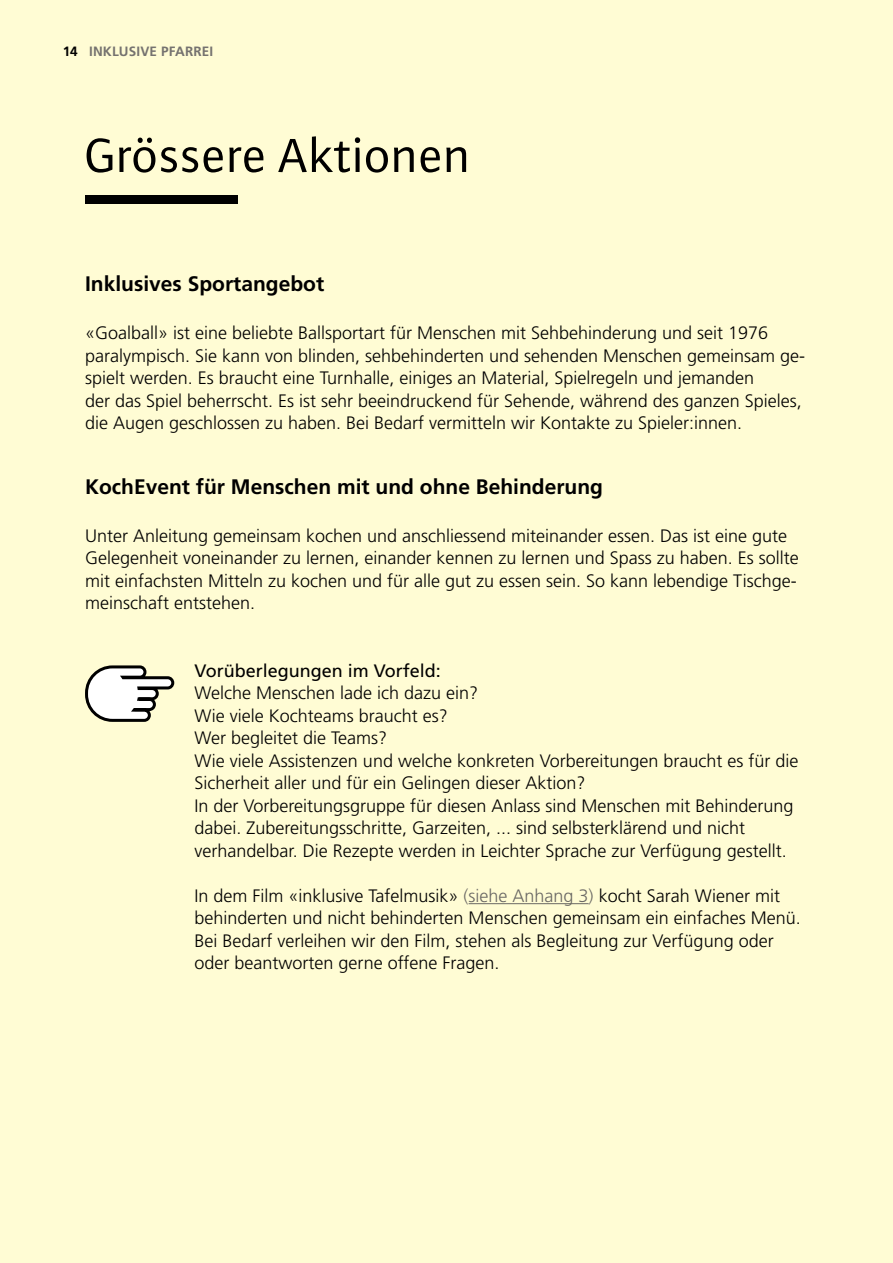
<style>
.page{position:relative;width:893px;height:1263px;background:#fffcd4}
.page>*{position:absolute;margin:0;border:0;box-sizing:border-box;transform-origin:0 0}
.t1{font:51px "Plus Sans Normal";color:#000}
.t2{font:700 21px "Frutiger CE";color:#000}
.t3{font:300 18px/22.5px "Frutiger";color:#000}
.t4{font:18px "Frutiger";color:#000}
.t5{font:700 13.5px "Frutiger";letter-spacing:.01em;color:#75726f}
.s1{color:#000}
.s2{color:#6a6864}
</style>
<div class="page">
<hr style="left:469px;top:903px;width:120px;height:1px;background:#6a6864">
<div style="left:85px;top:195px;width:152px;height:8px;background:#000"></div>
<svg style="left:85px;top:665px;width:90px;height:57px"></svg>
<p class="t5" style="left:63px;top:43px;width:152px"><span class="s1">14</span> INKLUSIVE PFARREI</p>
<h1 class="t1" style="left:85px;top:122px;width:388px">Grössere Aktionen</h1>
<p class="t2" style="left:85px;top:271px;width:241px">Inklusives Sportangebot</p>
<p class="t3" style="left:85px;top:322px;width:722px">«Goalball» ist eine beliebte Ballsportart für Menschen mit Sehbehinderung und seit 1976 paralympisch. Sie kann von blinden, sehbehinderten und sehenden Menschen gemeinsam ge&shy;spielt werden. Es braucht eine Turnhalle, einiges an Material, Spielregeln und jemanden<br>der das Spiel beherrscht. Es ist sehr beeindruckend für Sehende, während des ganzen Spieles, die Augen geschlossen zu haben. Bei Bedarf vermitteln wir Kontakte zu Spieler:innen.</p>
<p class="t2" style="left:85px;top:474px;width:520px">KochEvent für Menschen mit und ohne Behinderung</p>
<p class="t3" style="left:85px;top:525px;width:715px">Unter Anleitung gemeinsam kochen und anschliessend miteinander essen. Das ist eine gute Gelegenheit voneinander zu lernen, einander kennen zu lernen und Spass zu haben. Es sollte mit einfachsten Mitteln zu kochen und für alle gut zu essen sein. So kann lebendige Tischge&shy;meinschaft entstehen.</p>
<p class="t4" style="left:195px;top:660px;width:248px">Vorüberlegungen im Vorfeld:</p>
<p class="t3" style="left:195px;top:682px;width:605px">Welche Menschen lade ich dazu ein?<br>Wie viele Kochteams braucht es?<br>Wer begleitet die Teams?<br>Wie viele Assistenzen und welche konkreten Vorbereitungen braucht es für die Sicherheit aller und für ein Gelingen dieser Aktion?<br>In der Vorbereitungsgruppe für diesen Anlass sind Menschen mit Behinderung dabei. Zubereitungsschritte, Garzeiten, ... sind selbsterklärend und nicht verhandelbar. Die Rezepte werden in Leichter Sprache zur Verfügung gestellt.</p>
<p class="t3" style="left:195px;top:885px;width:608px">In dem Film «inklusive Tafelmusik» <span class="s2">(siehe Anhang 3)</span> kocht Sarah Wiener mit behinderten und nicht behinderten Menschen gemeinsam ein einfaches Menü.<br>Bei Bedarf verleihen wir den Film, stehen als Begleitung zur Verfügung oder oder beantworten gerne offene Fragen.</p>
</div>
